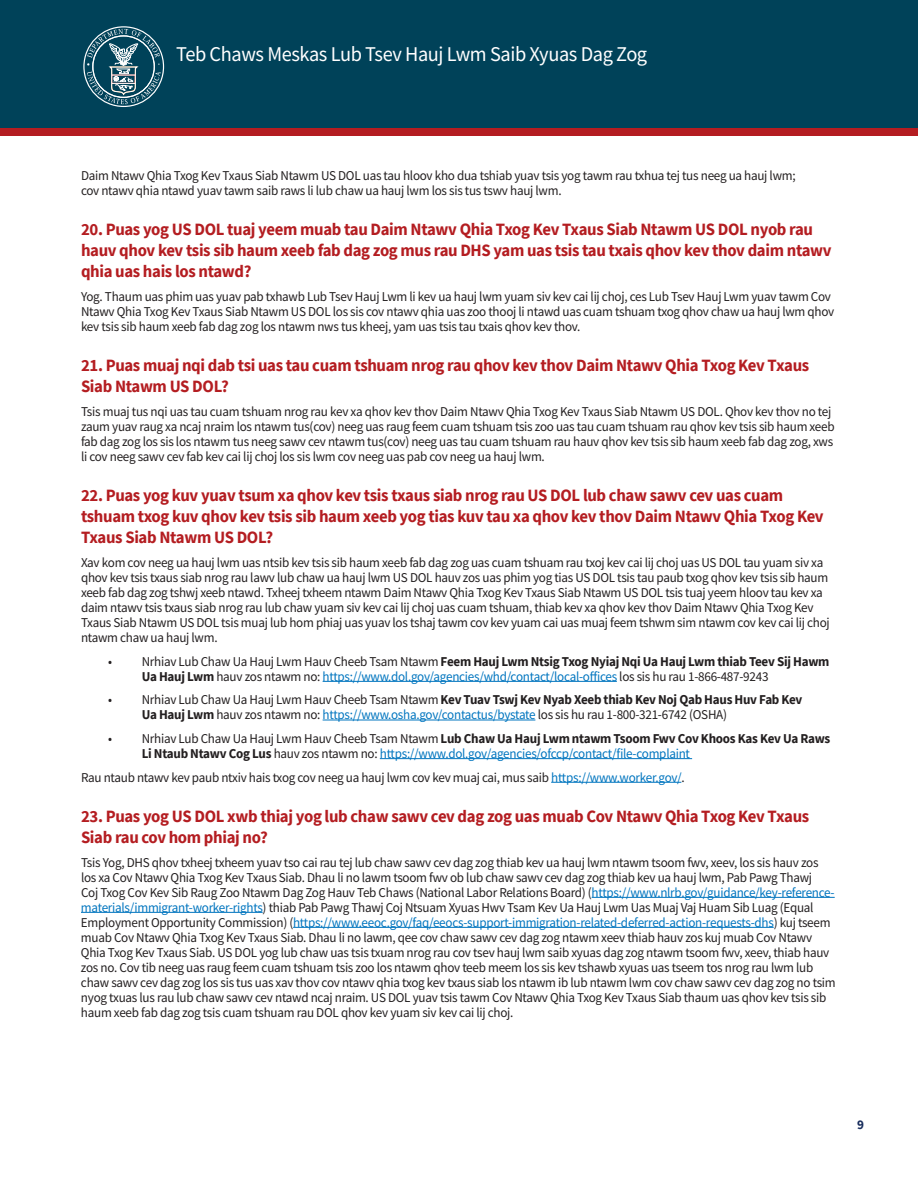
<style>
.page{position:relative;width:918px;height:1188px;background:#fff}
.page>*{position:absolute;margin:0;border:0;box-sizing:border-box;transform-origin:0 0}
.t1{font:21px "Source Sans Pro";letter-spacing:-.02em;color:#fff}
.t2{font:700 17.25px/21px "Source Sans Pro";letter-spacing:-.02em;color:#b41d21}
.t3{font:13.5px/15px "Source Sans Pro";letter-spacing:-.02em;color:#231f20}
.t4{font:700 13.5px/15px "Source Sans Pro";letter-spacing:-.02em;color:#231f20}
.t5{font:700 13.5px "Source Sans Pro";color:#192e5d}
.s1{font-weight:700}
.s2{color:#0075bf}
.s3{font-weight:400}
.s4{font-weight:400;color:#0075bf}
</style>
<div class="page">
<div style="left:0;top:0;width:918px;height:128px;background:#004259"></div>
<div style="left:0;top:128px;width:918px;height:8px;background:#b41d21"></div>
<hr style="left:323px;top:681px;width:294px;height:1px;background:#0075bf">
<hr style="left:323px;top:720px;width:212px;height:1px;background:#0075bf">
<hr style="left:380px;top:758px;width:312px;height:1px;background:#0075bf">
<hr style="left:551px;top:782px;width:130px;height:1px;background:#0075bf">
<hr style="left:592px;top:897px;width:243px;height:1px;background:#0075bf">
<hr style="left:81px;top:912px;width:182px;height:1px;background:#0075bf">
<hr style="left:293px;top:927px;width:481px;height:1px;background:#0075bf">
<div style="left:83px;top:26px;width:81px;height:81px;border:1px solid #fff;border-radius:50%"></div>
<svg style="left:87px;top:29px;width:74px;height:75px"></svg>
<h1 class="t1" style="left:176px;top:40px;width:473px">Teb Chaws Meskas Lub Tsev Hauj Lwm Saib Xyuas Dag Zog</h1>
<p class="t3" style="left:81px;top:168px;width:716px">Daim Ntawv Qhia Txog Kev Txaus Siab Ntawm US DOL uas tau hloov kho dua tshiab yuav tsis yog tawm rau txhua tej tus neeg ua hauj lwm; cov ntawv qhia ntawd yuav tawm saib raws li lub chaw ua hauj lwm los sis tus tswv hauj lwm.</p>
<h3 class="t2" style="left:81px;top:219px;width:752px">20. Puas yog US DOL tuaj yeem muab tau Daim Ntawv Qhia Txog Kev Txaus Siab Ntawm US DOL nyob rau hauv qhov kev tsis sib haum xeeb fab dag zog mus rau DHS yam uas tsis tau txais qhov kev thov daim ntawv qhia uas hais los ntawd?</h3>
<p class="t3" style="left:81px;top:289px;width:755px">Yog. Thaum uas phim uas yuav pab txhawb Lub Tsev Hauj Lwm li kev ua hauj lwm yuam siv kev cai lij choj, ces Lub Tsev Hauj Lwm yuav tawm Cov<br>Ntawv Qhia Txog Kev Txaus Siab Ntawm US DOL los sis cov ntawv qhia uas zoo thooj li ntawd uas cuam tshuam txog qhov chaw ua hauj lwm qhov kev tsis sib haum xeeb fab dag zog los ntawm nws tus kheej, yam uas tsis tau txais qhov kev thov.</p>
<h3 class="t2" style="left:81px;top:355px;width:730px">21. Puas muaj nqi dab tsi uas tau cuam tshuam nrog rau qhov kev thov Daim Ntawv Qhia Txog Kev Txaus<br>Siab Ntawm US DOL?</h3>
<p class="t3" style="left:81px;top:404px;width:755px">Tsis muaj tus nqi uas tau cuam tshuam nrog rau kev xa qhov kev thov Daim Ntawv Qhia Txog Kev Txaus Siab Ntawm US DOL. Qhov kev thov no tej zaum yuav raug xa ncaj nraim los ntawm tus(cov) neeg uas raug feem cuam tshuam tsis zoo uas tau cuam tshuam rau qhov kev tsis sib haum xeeb fab dag zog los sis los ntawm tus neeg sawv cev ntawm tus(cov) neeg uas tau cuam tshuam rau hauv qhov kev tsis sib haum xeeb fab dag zog, xws li cov neeg sawv cev fab kev cai lij choj los sis lwm cov neeg uas pab cov neeg ua hauj lwm.</p>
<h3 class="t2" style="left:81px;top:485px;width:744px">22. Puas yog kuv yuav tsum xa qhov kev tsis txaus siab nrog rau US DOL lub chaw sawv cev uas cuam tshuam txog kuv qhov kev tsis sib haum xeeb yog tias kuv tau xa qhov kev thov Daim Ntawv Qhia Txog Kev<br>Txaus Siab Ntawm US DOL?</h3>
<p class="t3" style="left:81px;top:555px;width:750px">Xav kom cov neeg ua hauj lwm uas ntsib kev tsis sib haum xeeb fab dag zog uas cuam tshuam rau txoj kev cai lij choj uas US DOL tau yuam siv xa qhov kev tsis txaus siab nrog rau lawv lub chaw ua hauj lwm US DOL hauv zos uas phim yog tias US DOL tsis tau paub txog qhov kev tsis sib haum xeeb fab dag zog tshwj xeeb ntawd. Txheej txheem ntawm Daim Ntawv Qhia Txog Kev Txaus Siab Ntawm US DOL tsis tuaj yeem hloov tau kev xa daim ntawv tsis txaus siab nrog rau lub chaw yuam siv kev cai lij choj uas cuam tshuam, thiab kev xa qhov kev thov Daim Ntawv Qhia Txog Kev Txaus Siab Ntawm US DOL tsis muaj lub hom phiaj uas yuav los tshaj tawm cov kev yuam cai uas muaj feem tshwm sim ntawm cov kev cai lij choj ntawm chaw ua hauj lwm.</p>
<p class="t3" style="left:142px;top:654px;width:689px;text-indent:-34px">• Nrhiav Lub Chaw Ua Hauj Lwm Hauv Cheeb Tsam Ntawm <span class="s1">Feem Hauj Lwm Ntsig Txog Nyiaj Nqi Ua Hauj Lwm thiab Teev Sij Hawm<br>Ua Hauj Lwm</span> hauv zos ntawm no: <span class="s2">https://www.dol.gov/agencies/whd/contact/local-offices</span> los sis hu rau 1-866-487-9243</p>
<p class="t3" style="left:142px;top:692px;width:662px;text-indent:-34px">• Nrhiav Lub Chaw Ua Hauj Lwm Hauv Cheeb Tsam Ntawm <span class="s1">Kev Tuav Tswj Kev Nyab Xeeb thiab Kev Noj Qab Haus Huv Fab Kev<br>Ua Hauj Lwm</span> hauv zos ntawm no: <span class="s2">https://www.osha.gov/contactus/bystate</span> los sis hu rau 1-800-321-6742 (OSHA)</p>
<p class="t4" style="left:142px;top:731px;width:690px;text-indent:-34px"><span class="s3">• Nrhiav Lub Chaw Ua Hauj Lwm Hauv Cheeb Tsam Ntawm</span> Lub Chaw Ua Hauj Lwm ntawm Tsoom Fwv Cov Khoos Kas Kev Ua Raws<br>Li Ntaub Ntawv Cog Lus <span class="s3">hauv zos ntawm no:</span> <span class="s4">https://www.dol.gov/agencies/ofccp/contact/file-complaint</span></p>
<p class="t3" style="left:81px;top:770px;width:605px">Rau ntaub ntawv kev paub ntxiv hais txog cov neeg ua hauj lwm cov kev muaj cai, mus saib <span class="s2">https://www.worker.gov/</span>.</p>
<h3 class="t2" style="left:81px;top:806px;width:730px">23. Puas yog US DOL xwb thiaj yog lub chaw sawv cev dag zog uas muab Cov Ntawv Qhia Txog Kev Txaus<br>Siab rau cov hom phiaj no?</h3>
<p class="t3" style="left:81px;top:855px;width:756px">Tsis Yog, DHS qhov txheej txheem yuav tso cai rau tej lub chaw sawv cev dag zog thiab kev ua hauj lwm ntawm tsoom fwv, xeev, los sis hauv zos los xa Cov Ntawv Qhia Txog Kev Txaus Siab. Dhau li no lawm tsoom fwv ob lub chaw sawv cev dag zog thiab kev ua hauj lwm, Pab Pawg Thawj<br>Coj Txog Cov Kev Sib Raug Zoo Ntawm Dag Zog Hauv Teb Chaws (National Labor Relations Board) (<span class="s2">https://www.nlrb.gov/guidance/key-reference&shy;materials/immigrant-worker-rights</span>) thiab Pab Pawg Thawj Coj Ntsuam Xyuas Hwv Tsam Kev Ua Hauj Lwm Uas Muaj Vaj Huam Sib Luag (Equal Employment Opportunity Commission) (<span class="s2">https://www.eeoc.gov/faq/eeocs-support-immigration-related-deferred-action-requests-dhs</span>) kuj tseem muab Cov Ntawv Qhia Txog Kev Txaus Siab. Dhau li no lawm, qee cov chaw sawv cev dag zog ntawm xeev thiab hauv zos kuj muab Cov Ntawv Qhia Txog Kev Txaus Siab. US DOL yog lub chaw uas tsis txuam nrog rau cov tsev hauj lwm saib xyuas dag zog ntawm tsoom fwv, xeev, thiab hauv zos no. Cov tib neeg uas raug feem cuam tshuam tsis zoo los ntawm qhov teeb meem los sis kev tshawb xyuas uas tseem tos nrog rau lwm lub chaw sawv cev dag zog los sis tus uas xav thov cov ntawv qhia txog kev txaus siab los ntawm ib lub ntawm lwm cov chaw sawv cev dag zog no tsim nyog txuas lus rau lub chaw sawv cev ntawd ncaj nraim. US DOL yuav tsis tawm Cov Ntawv Qhia Txog Kev Txaus Siab thaum uas qhov kev tsis sib haum xeeb fab dag zog tsis cuam tshuam rau DOL qhov kev yuam siv kev cai lij choj.</p>
<p class="t5" style="left:857px;top:1115px;width:8px">9</p>
</div>
